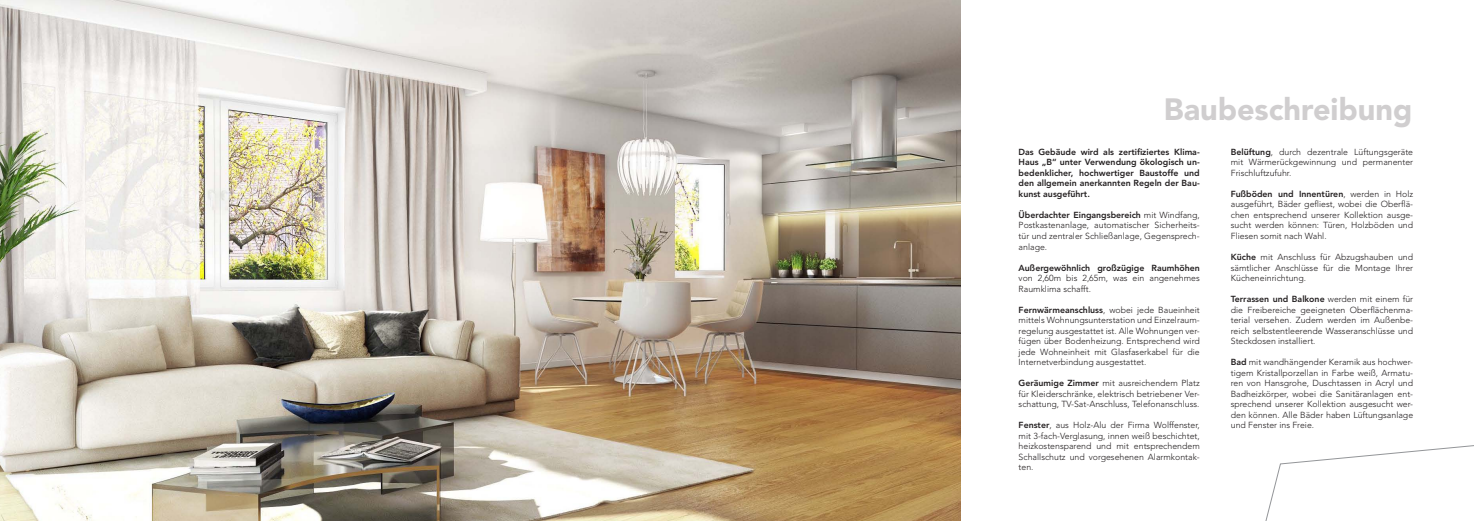
<style>
.page{position:relative;width:1474px;height:521px;background:#fff}
.page>*{position:absolute;margin:0;border:0;box-sizing:border-box;transform-origin:0 0}
.t1{font:900 30.62px "Avenir LT Std";color:#d0cecf}
.t2{font:300 8.75px/10.5px "Avenir LT Std";color:#231f20;text-align:justify}
.t3{font:800 8.75px/10.5px "Avenir LT Std";color:#231f20;text-align:justify}
.s1{font-weight:800}
</style>
<div class="page">
<img style="left:0;top:0;width:960px;height:521px">
<svg style="left:1265px;top:445px;width:208px;height:76px"></svg>
<h1 class="t1" style="left:1163px;top:91px;width:250px">Baubeschreibung</h1>
<p class="t3" style="left:1018px;top:147px;width:183px">Das Gebäude wird als zertifiziertes Klima-Haus „B“ unter Verwendung ökologisch un&shy;bedenklicher, hochwertiger Baustoffe und den allgemein anerkannten Regeln der Bau&shy;kunst ausgeführt.</p>
<p class="t2" style="left:1018px;top:210px;width:183px"><span class="s1">Überdachter Eingangsbereich</span> mit Windfang, Postkastenanlage, automatischer Sicherheits&shy;tür und zentraler Schließanlage, Gegensprech&shy;anlage.</p>
<p class="t3" style="left:1018px;top:262px;width:183px">Außergewöhnlich großzügige Raumhöhen</p>
<p class="t2" style="left:1018px;top:273px;width:183px">von 2,60m bis 2,65m, was ein angenehmes<br>Raumklima schafft.</p>
<p class="t2" style="left:1018px;top:304px;width:183px"><span class="s1">Fernwärmeanschluss</span>, wobei jede Baueinheit mittels Wohnungsunterstation und Einzelraum&shy;regelung ausgestattet ist. Alle Wohnungen ver&shy;fügen über Bodenheizung. Entsprechend wird jede Wohneinheit mit Glasfaserkabel für die Internetverbindung ausgestattet.</p>
<p class="t2" style="left:1018px;top:378px;width:183px"><span class="s1">Geräumige Zimmer</span> mit ausreichendem Platz für Kleiderschränke, elektrisch betriebener Ver&shy;schattung, TV-Sat-Anschluss, Telefonanschluss.</p>
<p class="t2" style="left:1018px;top:420px;width:183px"><span class="s1">Fenster</span>, aus Holz-Alu der Firma Wolffenster, mit 3-fach-Verglasung, innen weiß beschichtet, heizkostensparend und mit entsprechendem Schallschutz und vorgesehenen Alarmkontak&shy;ten.</p>
<p class="t2" style="left:1230px;top:147px;width:184px"><span class="s1">Belüftung</span>, durch dezentrale Lüftungsgeräte mit Wärmerückgewinnung und permanenter Frischluftzufuhr.</p>
<p class="t2" style="left:1230px;top:189px;width:184px"><span class="s1">Fußböden und Innentüren</span>, werden in Holz ausgeführt, Bäder gefliest, wobei die Oberflä&shy;chen entsprechend unserer Kollektion ausge&shy;sucht werden können: Türen, Holzböden und Fliesen somit nach Wahl.</p>
<p class="t2" style="left:1230px;top:252px;width:184px"><span class="s1">Küche</span> mit Anschluss für Abzugshauben und sämtlicher Anschlüsse für die Montage Ihrer Kücheneinrichtung.</p>
<p class="t2" style="left:1230px;top:294px;width:184px"><span class="s1">Terrassen und Balkone</span> werden mit einem für die Freibereiche geeigneten Oberflächenma&shy;terial versehen. Zudem werden im Außenbe&shy;reich selbstentleerende Wasseranschlüsse und Steckdosen installiert.</p>
<p class="t2" style="left:1230px;top:357px;width:184px"><span class="s1">Bad</span> mit wandhängender Keramik aus hochwer&shy;tigem Kristallporzellan in Farbe weiß, Armatu&shy;ren von Hansgrohe, Duschtassen in Acryl und Badheizkörper, wobei die Sanitäranlagen ent&shy;sprechend unserer Kollektion ausgesucht wer&shy;den können. Alle Bäder haben Lüftungsanlage und Fenster ins Freie.</p>
</div>
